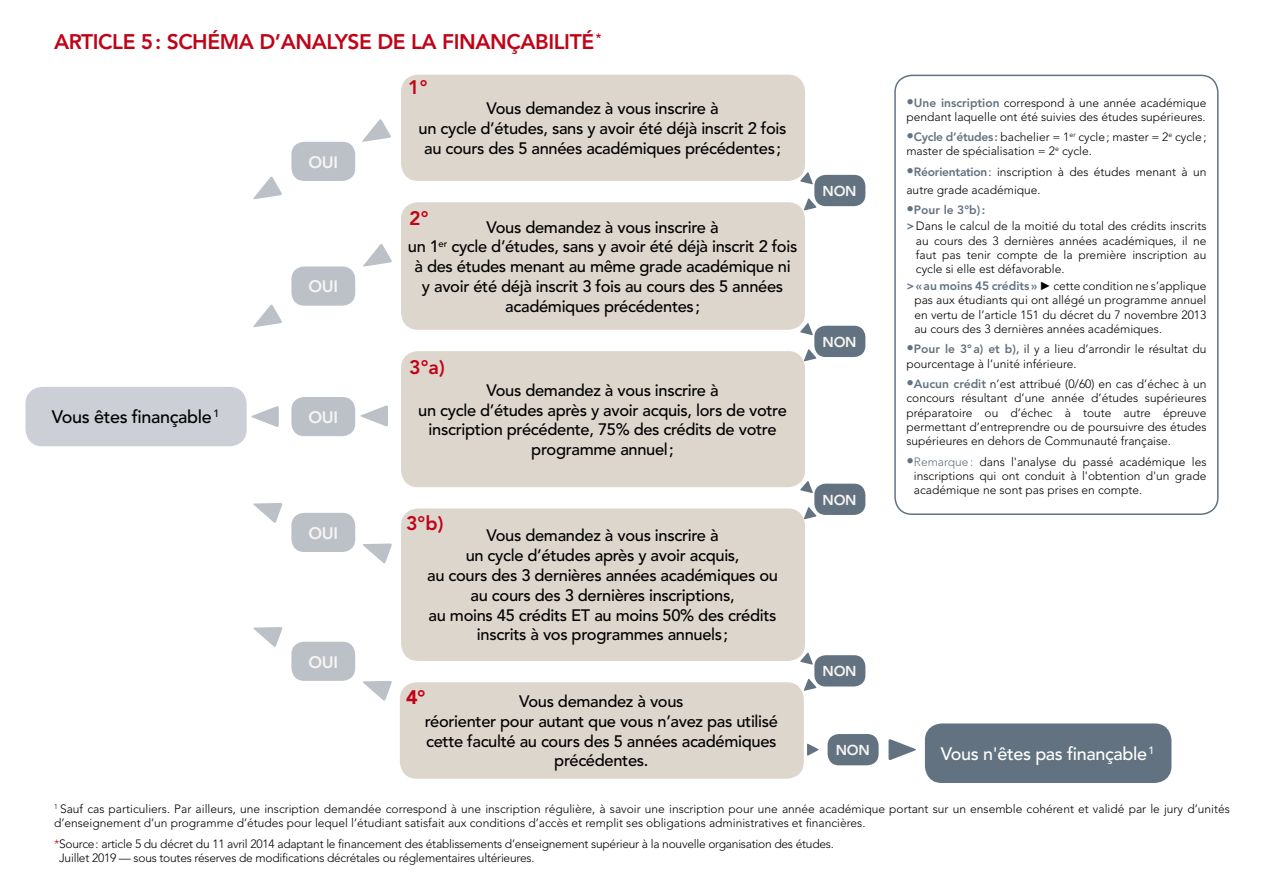
<style>
.page{position:relative;width:1263px;height:893px;background:#fff}
.page>*{position:absolute;margin:0;border:0;box-sizing:border-box;transform-origin:0 0}
.t1{font:800 21px "Avenir LT Std";letter-spacing:-.02em;color:#c00418}
.t2{font:800 19.5px "Avenir LT Std";color:#c00418}
.t3{font:900 19.5px "Avenir LT Std";color:#c00418}
.t4{font:500 18px "Avenir LT Std";letter-spacing:-.02em;color:#fff}
.t5{font:500 18px "Avenir LT Std";letter-spacing:-.02em;color:#000}
.t6{font:500 16.5px/19.8px "Avenir LT Std";letter-spacing:-.02em;color:#000;text-align:center}
.t7{font:800 16.5px "Avenir LT Std";letter-spacing:-.02em;color:#f7f5f2}
.t8{font:800 14.25px "Avenir LT Std";letter-spacing:-.02em;color:#f7f5f2}
.t9{font:300 12px/14.4px "Avenir LT Std";color:#000}
.t10{font:300 12px/14.4px "Avenir LT Std";letter-spacing:-.02em;color:#000}
.s1{font-size:15px;color:#637280}
.s2{font-weight:800;color:#637280}
.s3{font-family:"Arial";font-weight:400}
.s4{color:#637280}
.s5{color:#c00418}
</style>
<div class="page">
<div style="left:291px;top:142px;width:64px;height:39px;background:#bbc1c7;border-radius:13px"></div>
<div style="left:291px;top:397px;width:64px;height:39px;background:#bbc1c7;border-radius:13px"></div>
<div style="left:291px;top:266px;width:64px;height:40px;background:#bbc1c7;border-radius:13px"></div>
<div style="left:291px;top:513px;width:64px;height:39px;background:#bbc1c7;border-radius:13px"></div>
<div style="left:291px;top:642px;width:64px;height:39px;background:#bbc1c7;border-radius:13px"></div>
<div style="left:401px;top:75px;width:404px;height:106px;background:#ddd6cc;border-radius:17px"></div>
<div style="left:401px;top:202px;width:404px;height:128px;background:#ddd6cc;border-radius:17px"></div>
<div style="left:400px;top:682px;width:404px;height:97px;background:#ddd6cc;border-radius:17px"></div>
<div style="left:401px;top:351px;width:404px;height:136px;background:#ddd6cc;border-radius:17px"></div>
<div style="left:401px;top:508px;width:404px;height:153px;background:#ddd6cc;border-radius:17px"></div>
<div style="left:925px;top:723px;width:246px;height:60px;background:#637280;border-radius:17px"></div>
<div style="left:26px;top:387px;width:221px;height:59px;background:#cccfd5;border-radius:17px"></div>
<svg style="left:362px;top:119px;width:29px;height:23px"></svg>
<svg style="left:253px;top:176px;width:29px;height:24px"></svg>
<svg style="left:363px;top:244px;width:29px;height:23px"></svg>
<svg style="left:253px;top:304px;width:29px;height:24px"></svg>
<svg style="left:360px;top:405px;width:28px;height:22px"></svg>
<svg style="left:251px;top:406px;width:28px;height:21px"></svg>
<svg style="left:363px;top:543px;width:29px;height:21px"></svg>
<svg style="left:363px;top:681px;width:29px;height:20px"></svg>
<svg style="left:253px;top:503px;width:30px;height:20px"></svg>
<svg style="left:888px;top:739px;width:28px;height:21px"></svg>
<svg style="left:253px;top:627px;width:30px;height:20px"></svg>
<div style="left:894px;top:75px;width:324px;height:440px;border:2px solid #637280;border-radius:17px"></div>
<div style="left:827px;top:734px;width:52px;height:31px;background:#637280;border-radius:11px"></div>
<svg style="left:807px;top:743px;width:12px;height:13px"></svg>
<div style="left:814px;top:175px;width:51px;height:31px;background:#637280;border-radius:11px"></div>
<svg style="left:800px;top:172px;width:13px;height:12px"></svg>
<svg style="left:803px;top:198px;width:14px;height:13px"></svg>
<div style="left:814px;top:326px;width:51px;height:31px;background:#637280;border-radius:11px"></div>
<svg style="left:800px;top:323px;width:13px;height:12px"></svg>
<svg style="left:803px;top:349px;width:14px;height:13px"></svg>
<div style="left:814px;top:484px;width:51px;height:31px;background:#637280;border-radius:11px"></div>
<svg style="left:800px;top:480px;width:13px;height:13px"></svg>
<svg style="left:803px;top:507px;width:14px;height:12px"></svg>
<div style="left:814px;top:655px;width:51px;height:31px;background:#637280;border-radius:11px"></div>
<svg style="left:800px;top:652px;width:13px;height:13px"></svg>
<svg style="left:803px;top:678px;width:14px;height:13px"></svg>
<h1 class="t1" style="left:54px;top:30px;width:549px">ARTICLE 5: SCHÉMA D’ANALYSE DE LA FINANÇABILITÉ <sup>*</sup></h1>
<h3 class="t5" style="left:52px;top:407px;width:169px">Vous êtes finançable <sup>1</sup></h3>
<h3 class="t7" style="left:308px;top:152px;width:31px">OUI</h3>
<h3 class="t7" style="left:308px;top:277px;width:31px">OUI</h3>
<h3 class="t7" style="left:308px;top:407px;width:31px">OUI</h3>
<h3 class="t7" style="left:308px;top:523px;width:31px">OUI</h3>
<h3 class="t7" style="left:308px;top:652px;width:31px">OUI</h3>
<h2 class="t2" style="left:408px;top:75px;width:21px">1°</h2>
<h3 class="t6" style="left:419px;top:99px;width:369px">Vous demandez à vous inscrire à<br>un cycle d’études, sans y avoir été déjà inscrit 2 fois au cours des 5 années académiques précédentes;</h3>
<h2 class="t2" style="left:409px;top:207px;width:21px">2°</h2>
<h3 class="t6" style="left:408px;top:217px;width:391px">Vous demandez à vous inscrire à<br>un 1<sup>er</sup> cycle d’études, sans y avoir été déjà inscrit 2 fois à des études menant au même grade académique ni<br>y avoir été déjà inscrit 3 fois au cours des 5 années académiques précédentes;</h3>
<h2 class="t2" style="left:409px;top:356px;width:37px">3°a)</h2>
<h3 class="t6" style="left:418px;top:380px;width:370px">Vous demandez à vous inscrire à<br>un cycle d’études après y avoir acquis, lors de votre inscription précédente, 75% des crédits de votre programme annuel;</h3>
<h2 class="t2" style="left:406px;top:511px;width:39px">3°b)</h2>
<h3 class="t6" style="left:427px;top:526px;width:352px">Vous demandez à vous inscrire à<br>un cycle d’études après y avoir acquis,<br>au cours des 3 dernières années académiques ou au cours des 3 dernières inscriptions,<br>au moins 45 crédits ET au moins 50% des crédits inscrits à vos programmes annuels;</h3>
<h2 class="t3" style="left:406px;top:686px;width:21px">4°</h2>
<h3 class="t6" style="left:425px;top:692px;width:355px">Vous demandez à vous<br>réorienter pour autant que vous n’avez pas utilisé cette faculté au cours des 5 années académiques précédentes.</h3>
<p class="t8" style="left:823px;top:182px;width:35px">NON</p>
<p class="t8" style="left:823px;top:333px;width:35px">NON</p>
<p class="t8" style="left:823px;top:491px;width:35px">NON</p>
<p class="t8" style="left:823px;top:663px;width:35px">NON</p>
<p class="t8" style="left:836px;top:742px;width:35px">NON</p>
<p class="t9" style="left:906px;top:95px;width:301px"><span class="s1">•</span><span class="s2">Une inscription</span> correspond à une année académique pendant laquelle ont été suivies des études supérieures.</p>
<p class="t9" style="left:906px;top:130px;width:302px"><span class="s1">•</span><span class="s2">Cycle d’études:</span> bachelier = 1<sup>er</sup> cycle; master = 2<sup>e</sup> cycle; master de spécialisation = 2<sup>e</sup> cycle.</p>
<p class="t9" style="left:906px;top:163px;width:301px;line-height:18px"><span class="s1">•</span><span class="s2">Réorientation</span>: inscription à des études menant à un autre grade académique.</p>
<p class="t9" style="left:906px;top:201px;width:302px;line-height:16.5px"><span class="s1">•</span><span class="s2">Pour le 3°b):<br>&gt;</span> Dans le calcul de la moitié du total des crédits inscrits</p>
<p class="t9" style="left:916px;top:233px;width:292px;text-align:justify">au cours des 3 dernières années académiques, il ne faut pas tenir compte de la première inscription au cycle si elle est défavorable.</p>
<p class="t9" style="left:914px;top:279px;width:294px;text-align:justify;text-indent:-8px"><span class="s2">&gt;«au moins 45 crédits»</span> <span class="s3">►</span> cette condition ne s’applique pas aux étudiants qui ont allégé un programme annuel en vertu de l’article 151 du décret du 7 novembre 2013 au cours des 3 dernières années académiques.</p>
<p class="t9" style="left:906px;top:342px;width:302px"><span class="s1">•</span><span class="s2">Pour le 3°a) et b),</span> il y a lieu d’arrondir le résultat du pourcentage à l’unité inférieure.</p>
<p class="t9" style="left:906px;top:377px;width:302px;text-align:justify"><span class="s1">•</span><span class="s2">Aucun crédit</span> n’est attribué (0/60) en cas d’échec à un concours résultant d’une année d’études supérieures préparatoire ou d’échec à toute autre épreuve permettant d’entreprendre ou de poursuivre des études supérieures en dehors de Communauté française.</p>
<p class="t9" style="left:914px;top:454px;width:294px;text-align:justify;text-indent:-8px"><span class="s1">•</span><span class="s4">Remarque:</span> dans l'analyse du passé académique les inscriptions qui ont conduit à l'obtention d'un grade académique ne sont pas prises en compte.</p>
<h3 class="t4" style="left:941px;top:743px;width:215px">Vous n'êtes pas finançable <sup>1</sup></h3>
<p class="t9" style="left:54px;top:801px;width:1177px"><sup>1</sup> Sauf cas particuliers. Par ailleurs, une inscription demandée correspond à une inscription régulière, à savoir une inscription pour une année académique portant sur un ensemble cohérent et validé par le jury d’unités d’enseignement d’un programme d’études pour lequel l’étudiant satisfait aux conditions d’accès et remplit ses obligations administratives et financières.</p>
<p class="t10" style="left:59px;top:837px;width:776px;text-indent:-5px"><span class="s5">*</span>Source: article 5 du décret du 11 avril 2014 adaptant le financement des établissements d’enseignement supérieur à la nouvelle organisation des études.<br>Juillet 2019 — sous toutes réserves de modifications décrétales ou réglementaires ultérieures.</p>
</div>
